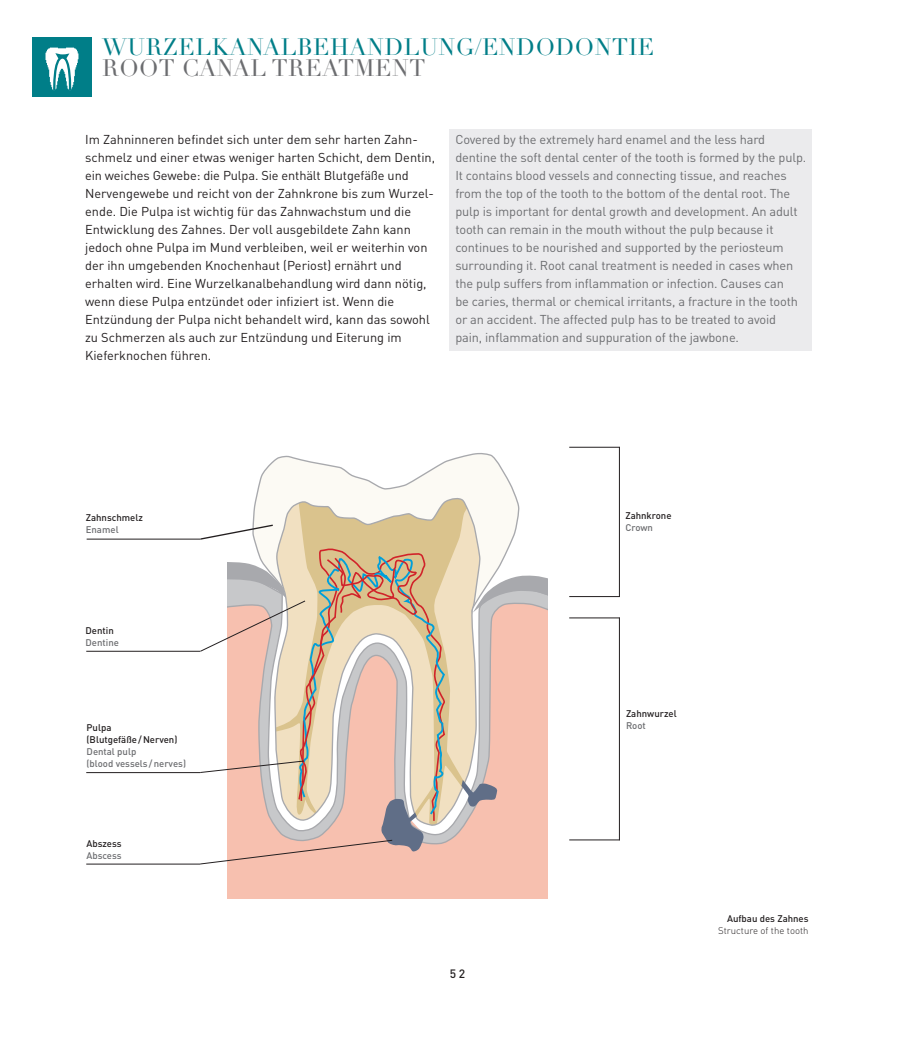
<style>
.page{position:relative;width:915px;height:1042px;background:#fff}
.page>*{position:absolute;margin:0;border:0;box-sizing:border-box;transform-origin:0 0}
.t1{font:23.25px "Didot";letter-spacing:.02em;color:#007e88}
.t2{font:23.25px "Didot";letter-spacing:.02em;color:#6c6d70}
.t3{font:12.75px/18px "DIN";color:#231f20}
.t4{font:12.75px/18px "DIN";letter-spacing:-.01em;color:#6c6d70}
.t5{font:500 12px "DIN";color:#231f20}
.t6{font:500 9.6px/12px "DIN";color:#231f20}
.t7{font:500 9.6px/12px "DIN";color:#6c6d70}
.t8{font:300 9.6px "DIN";color:#231f20}
</style>
<div class="page">
<div style="left:449px;top:129px;width:362px;height:221px;background:#ebebed"></div>
<div style="left:227px;top:601px;width:320px;height:298px;background:#f7c0af"></div>
<svg style="left:423px;top:827px;width:41px;height:18px"></svg>
<svg style="left:519px;top:575px;width:28px;height:35px"></svg>
<svg style="left:252px;top:453px;width:267px;height:374px"></svg>
<svg style="left:461px;top:780px;width:37px;height:26px"></svg>
<svg style="left:297px;top:548px;width:148px;height:274px"></svg>
<svg style="left:298px;top:553px;width:147px;height:263px"></svg>
<hr style="left:569px;top:447px;width:50px;height:1px;background:#231f20">
<hr style="left:569px;top:596px;width:50px;height:1px;background:#231f20">
<hr style="left:569px;top:617px;width:50px;height:1px;background:#231f20">
<hr style="left:569px;top:839px;width:50px;height:1px;background:#231f20">
<hr style="left:618px;top:447px;width:1px;height:150px;background:#231f20">
<hr style="left:618px;top:617px;width:1px;height:223px;background:#231f20">
<hr style="left:87px;top:539px;width:114px;height:1px;background:#231f20">
<svg style="left:199px;top:524px;width:75px;height:16px"></svg>
<hr style="left:86px;top:651px;width:114px;height:1px;background:#231f20">
<hr style="left:86px;top:772px;width:114px;height:1px;background:#231f20">
<hr style="left:86px;top:863px;width:114px;height:1px;background:#231f20">
<svg style="left:199px;top:556px;width:224px;height:309px"></svg>
<div style="left:33px;top:37px;width:59px;height:60px;background:#007e88"></div>
<img style="left:45px;top:47px;width:34px;height:41px">
<svg style="left:52px;top:53px;width:21px;height:38px"></svg>
<h1 class="t1" style="left:102px;top:33px;width:553px">WURZELKANALBEHANDLUNG/ENDODONTIE</h1>
<h1 class="t2" style="left:102px;top:54px;width:324px">ROOT CANAL TREATMENT</h1>
<p class="t3" style="left:85px;top:130px;width:351px">Im Zahninneren befindet sich unter dem sehr harten Zahn&shy;schmelz und einer etwas weniger harten Schicht, dem Dentin, ein weiches Gewebe: die Pulpa. Sie enthält Blutgefäße und Nervengewebe und reicht von der Zahnkrone bis zum Wurzel&shy;ende. Die Pulpa ist wichtig für das Zahnwachstum und die Entwicklung des Zahnes. Der voll ausgebildete Zahn kann jedoch ohne Pulpa im Mund verbleiben, weil er weiterhin von der ihn umgebenden Knochenhaut (Periost) ernährt und erhalten wird. Eine Wurzelkanalbehandlung wird dann nötig, wenn diese Pulpa entzündet oder infiziert ist. Wenn die Entzündung der Pulpa nicht behandelt wird, kann das sowohl zu Schmerzen als auch zur Entzündung und Eiterung im Kieferknochen führen.</p>
<p class="t4" style="left:455px;top:130px;width:352px">Covered by the extremely hard enamel and the less hard dentine the soft dental center of the tooth is formed by the pulp.<br>It contains blood vessels and connecting tissue, and reaches from the top of the tooth to the bottom of the dental root. The pulp is important for dental growth and development. An adult tooth can remain in the mouth without the pulp because it continues to be nourished and supported by the periosteum surrounding it. Root canal treatment is needed in cases when the pulp suffers from inflammation or infection. Causes can<br>be caries, thermal or chemical irritants, a fracture in the tooth or an accident. The affected pulp has to be treated to avoid pain, inflammation and suppuration of the jawbone.</p>
<p class="t6" style="left:86px;top:512px;width:59px">Zahnschmelz</p>
<p class="t7" style="left:86px;top:524px;width:34px">Enamel</p>
<p class="t6" style="left:85px;top:624px;width:30px">Dentin</p>
<p class="t7" style="left:85px;top:636px;width:35px">Dentine</p>
<p class="t6" style="left:87px;top:721px;width:92px">Pulpa (Blutgefäße/Nerven)</p>
<p class="t7" style="left:87px;top:745px;width:101px">Dental pulp<br>(blood vessels /nerves)</p>
<p class="t6" style="left:86px;top:837px;width:37px">Abszess</p>
<p class="t7" style="left:86px;top:849px;width:37px">Abscess</p>
<p class="t5" style="left:449px;top:966px;width:17px">52</p>
<p class="t6" style="left:625px;top:509px;width:48px">Zahnkrone</p>
<p class="t7" style="left:625px;top:521px;width:29px">Crown</p>
<p class="t6" style="left:625px;top:707px;width:52px">Zahnwurzel</p>
<p class="t7" style="left:625px;top:719px;width:21px">Root</p>
<p class="t6" style="left:726px;top:912px;width:83px">Aufbau des Zahnes</p>
<p class="t8" style="left:718px;top:925px;width:92px">Structure of the tooth</p>
</div>
